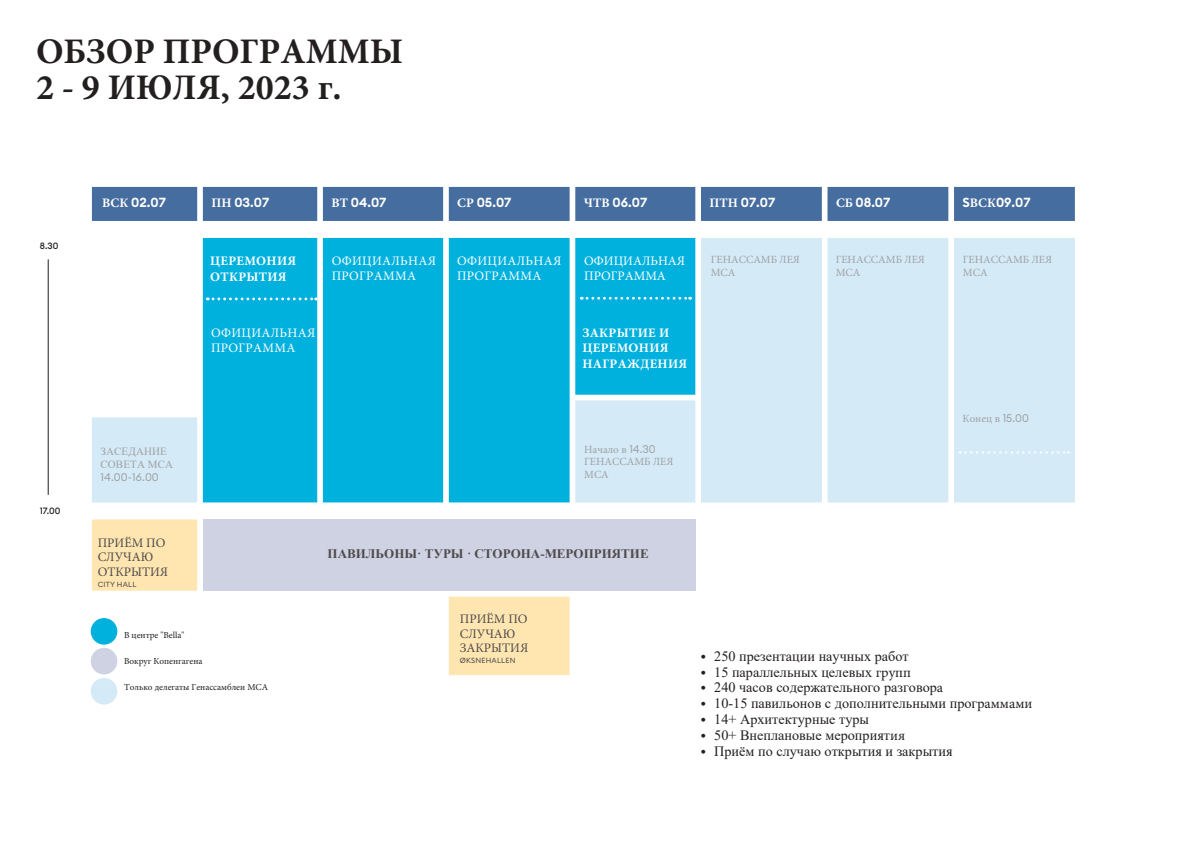
<style>
.page{position:relative;width:1191px;height:842px;background:#fff}
.page>*{position:absolute;margin:0;border:0;box-sizing:border-box;transform-origin:0 0}
.t1{font:700 36px/35.6px "Minion Pro";color:#241f1f}
.t2{font:14.2px "Times New Roman";color:#241f1f}
.t3{font:600 13px "Euclid Circular B";color:#fff}
.t4{font:13px/15.6px "Minion Pro";letter-spacing:.025em;color:#fff}
.t5{font:700 13px/15.6px "Minion Pro";letter-spacing:.025em;color:#fff}
.t6{font:13px/14.7px "Minion Pro";color:#4e4b4c}
.t7{font:700 13px "Times New Roman";color:#4e4b4c}
.t8{font:13px/15.6px "Minion Pro";color:#fff}
.t9{font:11px/13.1px "Minion Pro";color:#a0a1a3}
.t10{font:11px/13.2px "Times New Roman";letter-spacing:.01em;color:#a0a1a3}
.t11{font:11px "Euclid Circular B";letter-spacing:.01em;color:#a0a1a3}
.t12{font:9.2px "Minion Pro";color:#241f1f}
.t13{font:500 9px "Euclid Circular B";color:#241f1f}
.t14{font:7.4px "Euclid Circular B";letter-spacing:.025em;color:#4e4b4c}
.s1{font-family:"Minion Pro";font-weight:700}
.s2{font-family:"Euclid Circular B"}
.s3{font-family:"Euclid Circular B";font-weight:500}
.s4{font-family:"Minion Pro"}
</style>
<div class="page">
<div style="left:92px;top:187px;width:982px;height:34px;background:#466d9f"></div>
<svg style="left:92px;top:238px;width:982px;height:264px;background:#7dd3ed"></svg>
<svg style="left:92px;top:519px;width:477px;height:156px"></svg>
<div style="left:203px;top:519px;width:492px;height:72px;background:#cfd2e3"></div>
<svg style="left:581px;top:297px;width:109px;height:3px"></svg>
<svg style="left:959px;top:451px;width:110px;height:3px"></svg>
<svg style="left:207px;top:297px;width:110px;height:3px"></svg>
<div style="left:91px;top:648px;width:26px;height:26px;background:#cfd2e3;border-radius:50%"></div>
<div style="left:91px;top:678px;width:26px;height:27px;background:#d4eaf7;border-radius:50%"></div>
<div style="left:91px;top:618px;width:26px;height:27px;background:#00b1de;border-radius:50%"></div>
<hr style="left:48px;top:259px;width:1px;height:236px;background:#241c1c">
<h1 class="t1" style="left:36px;top:33px;width:368px">ОБЗОР ПРОГРАММЫ<br>2 - 9 ИЮЛЯ, 2023 г.</h1>
<p class="t13" style="left:40px;top:240px;width:20px">8.30</p>
<p class="t13" style="left:40px;top:505px;width:22px">17.00</p>
<p class="t3" style="left:102px;top:194px;width:65px"><span class="s1">ВСК</span> 02.07</p>
<p class="t3" style="left:211px;top:194px;width:59px"><span class="s1">ПН</span> 03.07</p>
<p class="t3" style="left:331px;top:194px;width:56px"><span class="s1">ВТ</span> 04.07</p>
<p class="t3" style="left:457px;top:194px;width:55px"><span class="s1">СР</span> 05.07</p>
<p class="t3" style="left:584px;top:194px;width:65px"><span class="s1">ЧТВ</span> 06.07</p>
<p class="t3" style="left:709px;top:194px;width:67px"><span class="s1">ПТН</span> 07.07</p>
<p class="t3" style="left:836px;top:194px;width:56px"><span class="s1">СБ</span> 08.07</p>
<p class="t3" style="left:962px;top:194px;width:69px">S<span class="s1">ВСК</span>09.07</p>
<p class="t5" style="left:210px;top:253px;width:88px">ЦЕРЕМОНИЯ<br>ОТКРЫТИЯ</p>
<p class="t4" style="left:332px;top:253px;width:106px">ОФИЦИАЛЬНАЯ<br>ПРОГРАММА</p>
<p class="t4" style="left:457px;top:253px;width:106px;line-height:15px">ОФИЦИАЛЬНАЯ<br>ПРОГРАММА</p>
<p class="t8" style="left:584px;top:253px;width:102px">ОФИЦИАЛЬНАЯ<br>ПРОГРАММА</p>
<p class="t9" style="left:711px;top:253px;width:91px">ГЕНАССАМБ ЛЕЯ<br>МСА</p>
<p class="t9" style="left:835px;top:253px;width:91px">ГЕНАССАМБ ЛЕЯ<br>МСА</p>
<p class="t9" style="left:963px;top:253px;width:91px">ГЕНАССАМБ ЛЕЯ<br>МСА</p>
<p class="t10" style="left:100px;top:444px;width:74px">ЗАСЕДАНИЕ<br>СОВЕТА МСА</p>
<p class="t11" style="left:100px;top:470px;width:60px">14.00-16.00</p>
<p class="t6" style="left:98px;top:535px;width:72px">ПРИЁМ ПО<br>СЛУЧАЮ<br>ОТКРЫТИЯ</p>
<p class="t14" style="left:98px;top:580px;width:40px">CITY HALL</p>
<p class="t4" style="left:211px;top:325px;width:106px">ОФИЦИАЛЬНАЯ<br>ПРОГРАММА</p>
<p class="t5" style="left:582px;top:325px;width:106px">ЗАКРЫТИЕ И<br>ЦЕРЕМОНИЯ<br>НАГРАЖДЕНИЯ</p>
<p class="t9" style="left:584px;top:443px;width:91px;line-height:11.9px">Начало в <span class="s2">14.30<br></span>ГЕНАССАМБ ЛЕЯ</p>
<p class="t9" style="left:584px;top:468px;width:26px">МСА</p>
<p class="t7" style="left:328px;top:545px;width:322px">ПАВИЛЬОНЫ· ТУРЫ · СТОРОНА-МЕРОПРИЯТИЕ</p>
<p class="t9" style="left:962px;top:412px;width:68px">Конец в <span class="s2">15.00</span></p>
<p class="t12" style="left:124px;top:629px;width:62px">В центре "Bella"</p>
<p class="t12" style="left:124px;top:655px;width:80px">Вокруг Копенгагена</p>
<p class="t12" style="left:124px;top:680px;width:145px">Только делегаты Генассамблеи МСА</p>
<p class="t6" style="left:460px;top:612px;width:70px">ПРИЁМ ПО<br>СЛУЧАЮ<br>ЗАКРЫТИЯ</p>
<p class="t14" style="left:460px;top:655px;width:57px">ØKSNEHALLEN</p>
<p class="t2" style="left:700px;top:646px;width:210px"><span class="s3">•</span> 250 презентации научных работ</p>
<p class="t2" style="left:700px;top:662px;width:212px"><span class="s3">•</span> 15 параллельных целевых <span class="s4">групп</span></p>
<p class="t2" style="left:700px;top:678px;width:244px"><span class="s3">•</span> 240 часов содержательного разговор<span class="s4">а</span></p>
<p class="t2" style="left:700px;top:693px;width:333px"><span class="s3">•</span> 10-15 павильонов с дополнительными прогр<span class="s4">аммами</span></p>
<p class="t2" style="left:700px;top:709px;width:170px"><span class="s3">•</span> 14+ Архитектурные туры</p>
<p class="t2" style="left:700px;top:725px;width:206px"><span class="s3">•</span> 50+ Внеплановые мероприят<span class="s4">ия</span></p>
<p class="t2" style="left:700px;top:741px;width:254px"><span class="s3">•</span> Приём по случаю открытия и закрытия</p>
</div>
